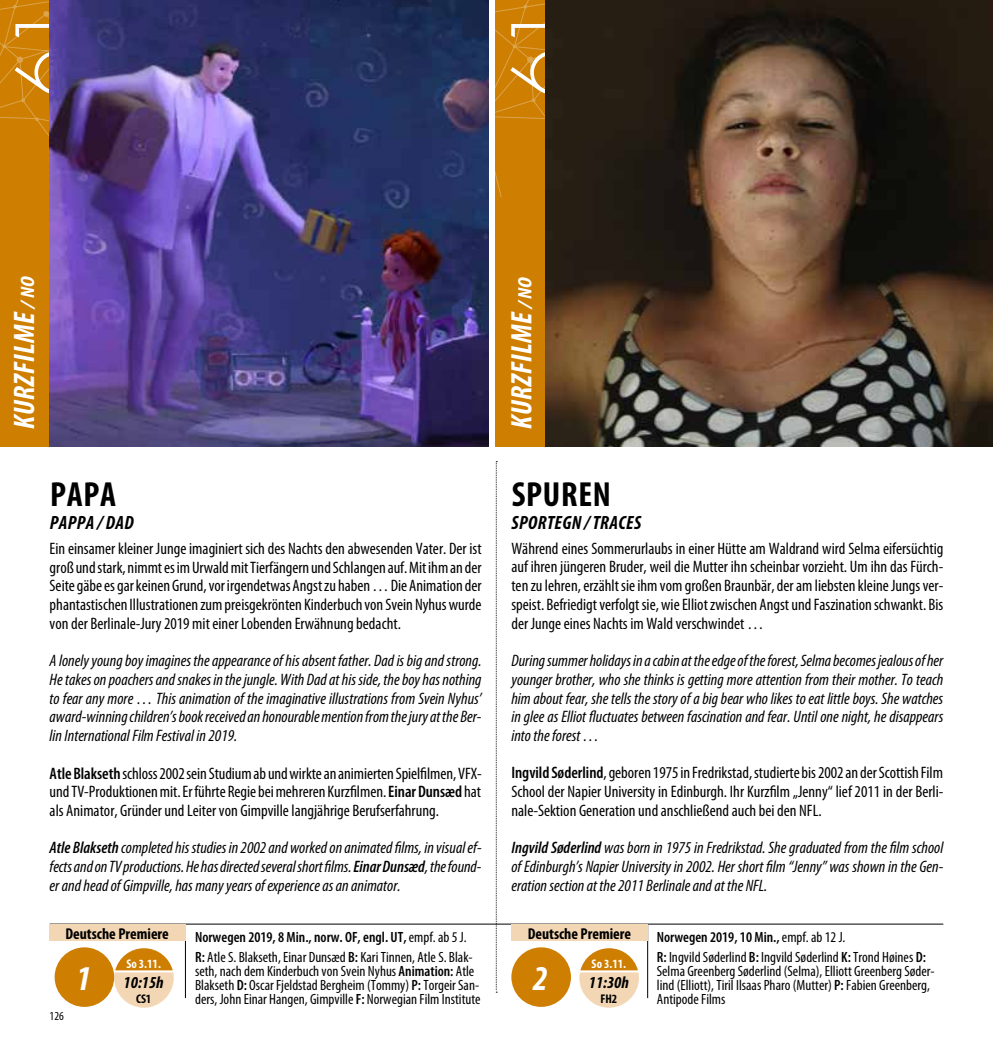
<style>
.page{position:relative;width:993px;height:1042px;background:#fff}
.page>*{position:absolute;margin:0;border:0;box-sizing:border-box;transform-origin:0 0}
.t1{font:700 condensed 35px "Myriad Pro";letter-spacing:.02em;color:#000}
.t2{font:italic 700 condensed 35px "Myriad Pro";color:#fff}
.t3{font:italic 700 condensed 29.75px "Myriad Pro";letter-spacing:.02em;color:#fff}
.t4{font:italic 700 condensed 19.25px "Myriad Pro";letter-spacing:.02em;color:#000}
.t5{font:italic 700 condensed 16.8px "Myriad Pro";color:#000}
.t6{font:condensed 16.62px/18.7px "Myriad Pro";color:#000;text-align:justify}
.t7{font:italic condensed 16.62px/18.7px "Myriad Pro";color:#000;text-align:justify}
.t8{font:700 condensed 15.75px "Myriad Pro";color:#000}
.t9{font:condensed 14.88px/14px "Myriad Pro";color:#000}
.t10{font:600 condensed 14.88px "Myriad Pro";color:#000}
.t11{font:700 condensed 12.6px "Myriad Pro";letter-spacing:.005em;color:#fff}
.t12{font:700 condensed 12.6px "Myriad Pro";color:#000}
.t13{font:condensed 12.25px "Myriad Pro";color:#000}
.s1{font-size:19.43px}
.s2{font-weight:600}
.s3{font-weight:400}
</style>
<div class="page">
<hr style="left:50px;top:924px;width:893px;height:1px;background:#000">
<svg style="left:496px;top:461px;width:1px;height:532px"></svg>
<hr style="left:185px;top:925px;width:1px;height:73px;background:#000">
<hr style="left:647px;top:925px;width:1px;height:73px;background:#000">
<svg style="left:579px;top:948px;width:59px;height:60px"></svg>
<svg style="left:114px;top:948px;width:60px;height:60px"></svg>
<div style="left:495px;top:0;width:50px;height:446px;background:#ce7e00"></div>
<svg style="left:495px;top:0;width:50px;height:198px"></svg>
<div style="left:0;top:0;width:50px;height:446px;background:#ce7e00"></div>
<svg style="left:0;top:0;width:50px;height:213px"></svg>
<img style="left:545px;top:0;width:447px;height:446px">
<img style="left:50px;top:0;width:438px;height:446px">
<div style="left:511px;top:924px;width:136px;height:17px;background:#f3d7b5"></div>
<div style="left:49px;top:924px;width:136px;height:17px;background:#f3d7b5"></div>
<div style="left:55px;top:947px;width:59px;height:60px;background:#ce7e00;border-radius:50%"></div>
<div style="left:511px;top:947px;width:59px;height:60px;background:#ce7e00;border-radius:50%"></div>
<h2 class="t3" style="left:6px;top:429px;width:154px;rotate:-90deg">KURZFILME <span class="s1">/NO</span></h2>
<h2 class="t3" style="left:502px;top:429px;width:154px;rotate:-90deg">KURZFILME <span class="s1">/NO</span></h2>
<h1 class="t1" style="left:50px;top:472px;width:68px">PAPA</h1>
<p class="t4" style="left:50px;top:510px;width:85px">PAPPA / DAD</p>
<p class="t6" style="left:50px;top:539px;width:433px">Ein einsamer kleiner Junge imaginiert sich des Nachts den abwesenden Vater. Der ist groß und stark, nimmt es im Urwald mit Tierfängern und Schlangen auf. Mit ihm an der Seite gäbe es gar keinen Grund, vor irgendetwas Angst zu haben … Die Animation der phantastischen Illustrationen zum preisgekrönten Kinderbuch von Svein Nyhus wurde von der Berlinale-Jury 2019 mit einer Lobenden Erwähnung bedacht.</p>
<p class="t7" style="left:50px;top:651px;width:433px">A lonely young boy imagines the appearance of his absent father. Dad is big and strong.<br>He takes on poachers and snakes in the jungle. With Dad at his side, the boy has nothing to fear any more … This animation of the imaginative illustrations from Svein Nyhus’ award-winning children’s book received an honourable mention from the jury at the Ber&shy;lin International Film Festival in 2019.</p>
<p class="t6" style="left:50px;top:763px;width:433px"><span class="s2">Atle Blakseth</span> schloss 2002 sein Studium ab und wirkte an animierten Spielfilmen, VFX&shy;und TV-Produktionen mit. Er führte Regie bei mehreren Kurzfilmen. <span class="s2">Einar Dunsæd</span> hat als Animator, Gründer und Leiter von Gimpville langjährige Berufserfahrung.</p>
<p class="t7" style="left:50px;top:838px;width:433px"><span class="s2">Atle Blakseth</span> completed his studies in 2002 and worked on animated films, in visual ef&shy;fects and on TV productions. He has directed several short films. <span class="s2">Einar Dunsæd</span>, the found&shy;er and head of Gimpville, has many years of experience as an animator.</p>
<h1 class="t1" style="left:511px;top:472px;width:101px">SPUREN</h1>
<p class="t4" style="left:511px;top:510px;width:131px">SPORTEGN / TRACES</p>
<p class="t6" style="left:511px;top:539px;width:433px">Während eines Sommerurlaubs in einer Hütte am Waldrand wird Selma eifersüchtig auf ihren jüngeren Bruder, weil die Mutter ihn scheinbar vorzieht. Um ihn das Fürch&shy;ten zu lehren, erzählt sie ihm vom großen Braunbär, der am liebsten kleine Jungs ver&shy;speist. Befriedigt verfolgt sie, wie Elliot zwischen Angst und Faszination schwankt. Bis der Junge eines Nachts im Wald verschwindet …</p>
<p class="t7" style="left:511px;top:651px;width:433px">During summer holidays in a cabin at the edge of the forest, Selma becomes jealous of her younger brother, who she thinks is getting more attention from their mother. To teach him about fear, she tells the story of a big bear who likes to eat little boys. She watches in glee as Elliot fluctuates between fascination and fear. Until one night, he disappears into the forest …</p>
<p class="t6" style="left:511px;top:763px;width:433px"><span class="s2">Ingvild Søderlind</span>, geboren 1975 in Fredrikstad, studierte bis 2002 an der Scottish Film School der Napier University in Edinburgh. Ihr Kurzfilm „Jenny“ lief 2011 in der Berli&shy;nale-Sektion Generation und anschließend auch bei den NFL.</p>
<p class="t7" style="left:511px;top:838px;width:433px"><span class="s2">Ingvild Søderlind</span> was born in 1975 in Fredrikstad. She graduated from the film school of Edinburgh’s Napier University in 2002. Her short film “Jenny” was shown in the Gen&shy;eration section at the 2011 Berlinale and at the NFL.</p>
<p class="t8" style="left:65px;top:923px;width:105px">Deutsche Premiere</p>
<p class="t8" style="left:527px;top:923px;width:105px">Deutsche Premiere</p>
<h1 class="t2" style="left:76px;top:957px;width:17px">1</h1>
<h1 class="t2" style="left:532px;top:957px;width:17px">2</h1>
<p class="t10" style="left:195px;top:928px;width:273px">Norwegen 2019, 8 Min., norw. OF, engl. UT, <span class="s3">empf. ab 5 J.</span></p>
<p class="t10" style="left:656px;top:928px;width:190px">Norwegen 2019, 10 Min., <span class="s3">empf. ab 12 J.</span></p>
<p class="t9" style="left:195px;top:950px;width:287px"><span class="s2">R:</span> Atle S. Blakseth, Einar Dunsæd <span class="s2">B:</span> Kari Tinnen, Atle S. Blak&shy;seth, nach dem Kinderbuch von Svein Nyhus <span class="s2">Animation:</span> Atle Blakseth <span class="s2">D:</span> Oscar Fjeldstad Bergheim (Tommy) <span class="s2">P:</span> Torgeir San&shy;ders, John Einar Hangen, Gimpville <span class="s2">F:</span> Norwegian Film Institute</p>
<p class="t9" style="left:656px;top:950px;width:279px"><span class="s2">R:</span> Ingvild Søderlind <span class="s2">B:</span> Ingvild Søderlind <span class="s2">K:</span> Trond Høines <span class="s2">D:<br></span>Selma Greenberg Søderlind (Selma), Elliott Greenberg Søder&shy;lind (Elliott), Tiril Ilsaas Pharo (Mutter) <span class="s2">P:</span> Fabien Greenberg, Antipode Films</p>
<p class="t11" style="left:126px;top:955px;width:36px">So 3.11.</p>
<p class="t5" style="left:124px;top:972px;width:42px">10:15h</p>
<p class="t12" style="left:136px;top:990px;width:17px">CS1</p>
<p class="t11" style="left:591px;top:955px;width:36px">So 3.11.</p>
<p class="t5" style="left:588px;top:972px;width:42px">11:30h</p>
<p class="t12" style="left:600px;top:990px;width:18px">FH2</p>
<p class="t13" style="left:50px;top:1009px;width:16px">126</p>
</div>
